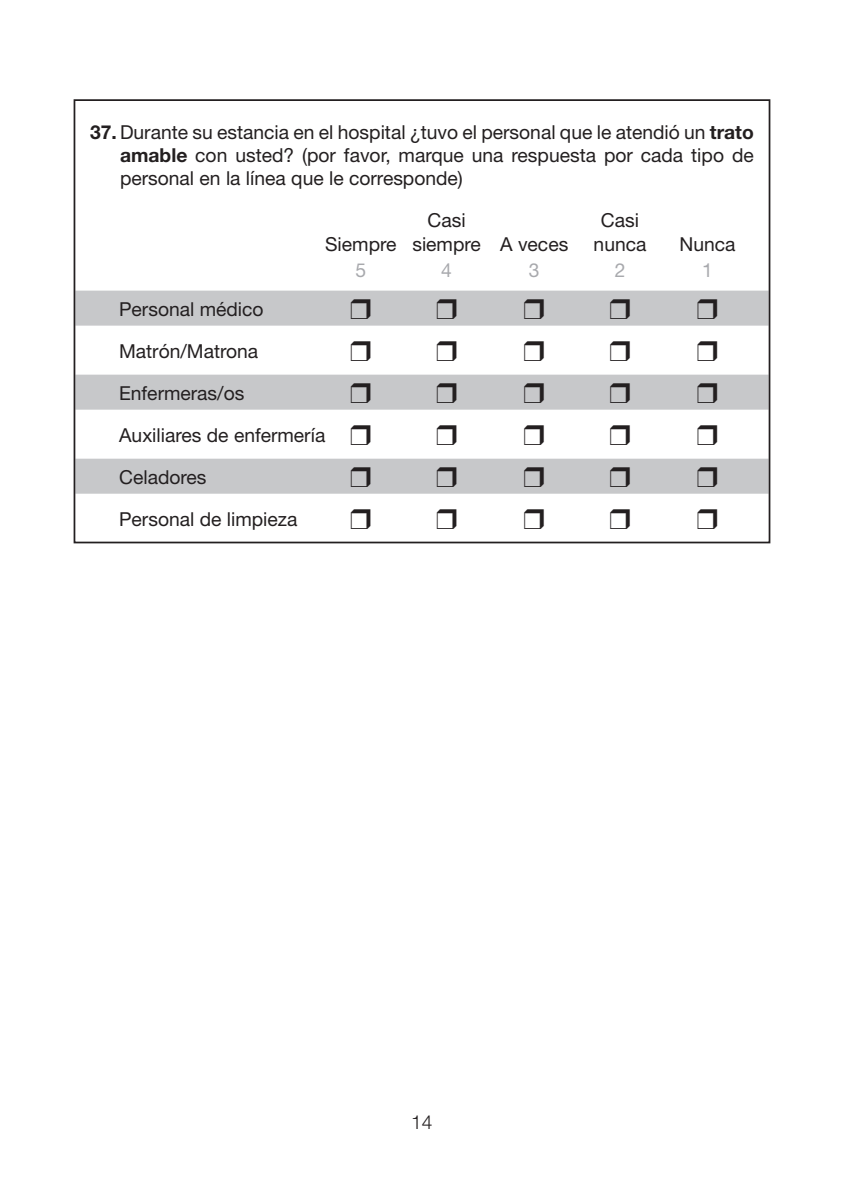
<style>
.page{position:relative;width:844px;height:1191px;background:#fff}
.page>*{position:absolute;margin:0;border:0;box-sizing:border-box;transform-origin:0 0}
.t1{font:19.25px/42px "Helvetica Neue";color:#231f20;text-align:justify}
.t2{font:19.25px "Helvetica Neue";color:#a8a9ad}
.t3{font:300 19.25px "Helvetica Neue";color:#231f20}
.s1{font-weight:700}
</style>
<div class="page">
<div style="left:75px;top:291px;width:693px;height:35px;background:#c7c8ca"></div>
<div style="left:75px;top:375px;width:693px;height:35px;background:#c7c8ca"></div>
<div style="left:75px;top:459px;width:693px;height:35px;background:#c7c8ca"></div>
<div style="left:74px;top:99px;width:696px;height:444px;border:2px solid #231f20"></div>
<p class="t1" style="left:120px;top:121px;width:635px;line-height:23.1px;text-indent:-30px"><span class="s1">37.</span> Durante su estancia en el hospital ¿tuvo el personal que le atendió un <span class="s1">trato amable</span> con usted? (por favor, marque una respuesta por cada tipo de personal en la línea que le corresponde)</p>
<p class="t1" style="left:427px;top:199px;width:40px">Casi</p>
<p class="t1" style="left:600px;top:199px;width:40px">Casi</p>
<p class="t1" style="left:325px;top:222px;width:244px">Siempre siempre A veces</p>
<p class="t1" style="left:593px;top:222px;width:54px">nunca</p>
<p class="t1" style="left:679px;top:222px;width:57px">Nunca</p>
<p class="t2" style="left:355px;top:259px;width:12px">5</p>
<p class="t2" style="left:441px;top:259px;width:12px">4</p>
<p class="t2" style="left:528px;top:259px;width:12px">3</p>
<p class="t2" style="left:614px;top:259px;width:12px">2</p>
<p class="t2" style="left:702px;top:259px;width:12px">1</p>
<p class="t1" style="left:119px;top:287px;width:208px;text-align:left">Personal médico<br>Matrón/Matrona<br>Enfermeras/os<br>Auxiliares de enfermería<br>Celadores<br>Personal de limpieza</p>
<p class="t3" style="left:411px;top:1110px;width:23px">14</p>
</div>
